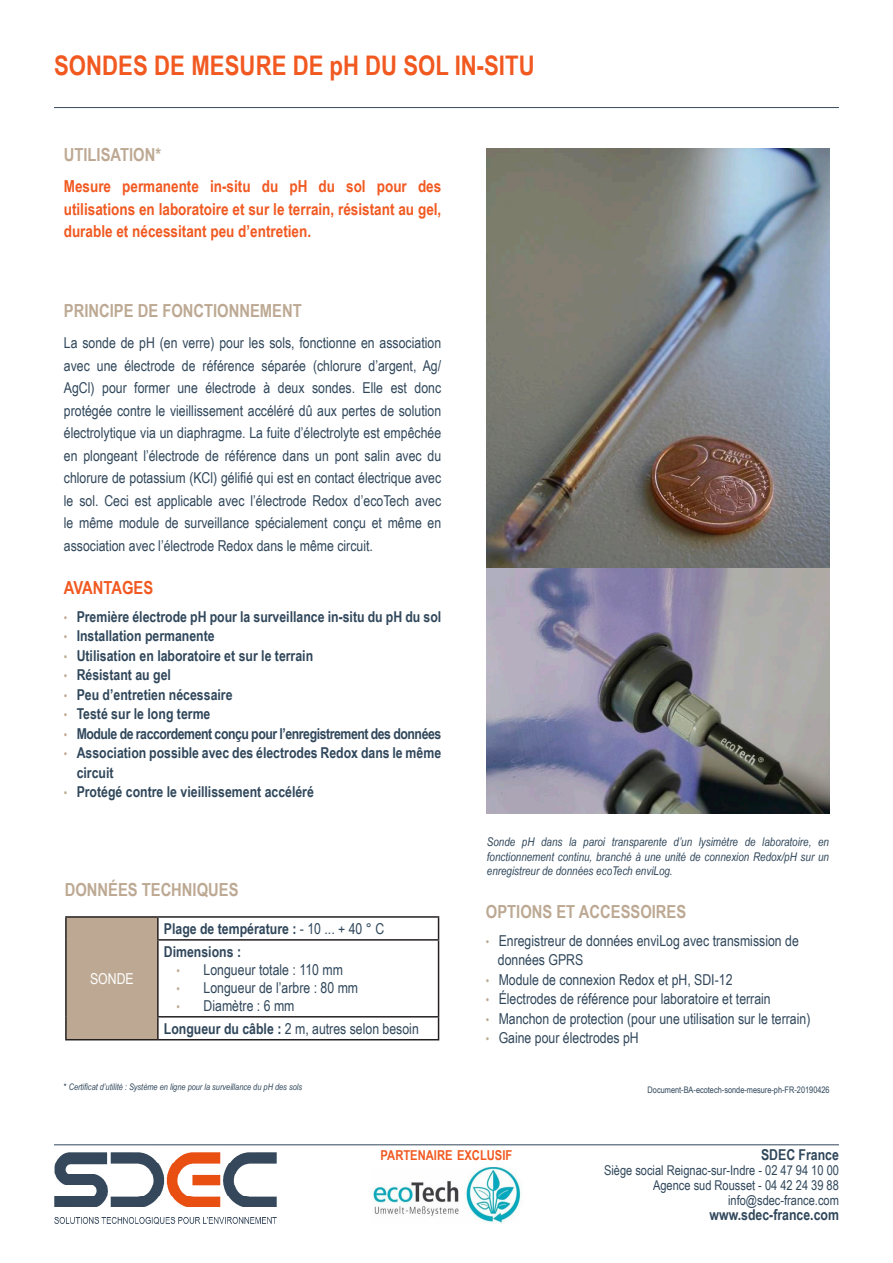
<style>
.page{position:relative;width:893px;height:1263px;background:#fff}
.page>*{position:absolute;margin:0;border:0;box-sizing:border-box;transform-origin:0 0}
.t1{font:700 27px "Arial Narrow";letter-spacing:.005em;color:#f15921}
.Sous-titre_marron{font:700 18px "Arial Narrow";color:#bda993}
.t2{font:700 18px "Arial Narrow";color:#f15921}
.Sous-titre_marron-2{font:700 16.5px/22.5px "Arial Narrow";color:#f15921;text-align:justify}
.Caracteristiques{font:15px/22.5px "Arial Narrow";color:#30475b;text-align:justify}
.Corps_tirets{font:700 15px "Arial Narrow";color:#30475b}
.Corps_tirets-2{font:700 15px "Arial Narrow";letter-spacing:-.03em;color:#30475b}
.Caracteristiques-2{font:700 15px "Arial Narrow";color:#30475b}
.Corps_tirets-3{font:15px "Arial Narrow";color:#fff}
.t3{font:700 13.65px "Arial Narrow";color:#f15921}
.t4{font:13.5px/15px "Arial Narrow";color:#30475b;text-align:right}
.t5{font:italic 12px/14.4px "Arial Narrow";color:#30475b;text-align:justify}
.Caracteristiques-3{font:italic 9px "Arial Narrow";color:#30475b}
.Caracteristiques-4{font:9px "Arial Narrow";color:#30475b}
.s1{font-weight:400;font-size:12px;color:#bda993}
.s2{font-weight:400}
.s3{font-size:12px;color:#bda993}
.s4{font-weight:700}
.s5{font-style:normal}
</style>
<div class="page">
<img style="left:54px;top:1145px;width:238px;height:80px">
<hr style="left:54px;top:1144px;width:785px;height:1px;background:#314759">
<hr style="left:54px;top:107px;width:785px;height:1px;background:#37495d">
<img style="left:370px;top:1167px;width:151px;height:57px">
<div style="left:66px;top:917px;width:92px;height:123px;background:#bda993"></div>
<hr style="left:65px;top:916px;width:93px;height:2px;background:#231f20">
<hr style="left:65px;top:918px;width:2px;height:22px;background:#231f20">
<hr style="left:158px;top:916px;width:281px;height:2px;background:#231f20">
<hr style="left:157px;top:918px;width:2px;height:21px;background:#231f20">
<svg style="left:438px;top:918px;width:1px;height:21px"></svg>
<hr style="left:65px;top:940px;width:2px;height:77px;background:#231f20">
<hr style="left:157px;top:939px;width:282px;height:2px;background:#231f20">
<hr style="left:157px;top:941px;width:2px;height:75px;background:#231f20">
<hr style="left:438px;top:941px;width:1px;height:75px;background:#231f20">
<hr style="left:65px;top:1017px;width:2px;height:22px;background:#231f20">
<hr style="left:157px;top:1016px;width:282px;height:1px;background:#231f20">
<hr style="left:157px;top:1017px;width:2px;height:22px;background:#231f20">
<svg style="left:438px;top:1017px;width:1px;height:22px"></svg>
<hr style="left:65px;top:1039px;width:93px;height:1px;background:#231f20">
<hr style="left:158px;top:1039px;width:281px;height:1px;background:#231f20">
<img style="left:486px;top:148px;width:343px;height:421px">
<img style="left:486px;top:569px;width:343px;height:244px">
<h1 class="t1" style="left:54px;top:45px;width:482px">SONDES DE MESURE DE pH DU SOL IN-SITU</h1>
<p class="Sous-titre_marron" style="left:64px;top:141px;width:99px">UTILISATION*</p>
<p class="Sous-titre_marron-2" style="left:64px;top:174px;width:379px">Mesure permanente in-situ du pH du sol pour des utilisations en laboratoire et sur le terrain, résistant au gel, durable et nécessitant peu d’entretien.</p>
<p class="Sous-titre_marron" style="left:64px;top:297px;width:239px">PRINCIPE DE FONCTIONNEMENT</p>
<p class="Caracteristiques" style="left:64px;top:331px;width:379px">La sonde de pH (en verre) pour les sols, fonctionne en association avec une électrode de référence séparée (chlorure d’argent, Ag/ AgCl) pour former une électrode à deux sondes. Elle est donc protégée contre le vieillissement accéléré dû aux pertes de solution électrolytique via un diaphragme. La fuite d’électrolyte est empêchée en plongeant l’électrode de référence dans un pont salin avec du chlorure de potassium (KCl) gélifié qui est en contact électrique avec le sol. Ceci est applicable avec l’électrode Redox d’ecoTech avec le même module de surveillance spécialement conçu et même en association avec l’électrode Redox dans le même circuit.</p>
<p class="t2" style="left:64px;top:574px;width:91px">AVANTAGES</p>
<p class="Corps_tirets" style="left:64px;top:605px;width:379px"><span class="s1">•</span> Première électrode pH pour la surveillance in-situ du pH du sol</p>
<p class="Corps_tirets" style="left:64px;top:624px;width:152px"><span class="s1">•</span> Installation permanente</p>
<p class="Corps_tirets" style="left:64px;top:644px;width:251px"><span class="s1">•</span> Utilisation en laboratoire et sur le terrain</p>
<p class="Corps_tirets" style="left:64px;top:663px;width:109px"><span class="s1">•</span> Résistant au gel</p>
<p class="Corps_tirets" style="left:64px;top:683px;width:170px"><span class="s1">•</span> Peu d’entretien nécessaire</p>
<p class="Corps_tirets" style="left:64px;top:702px;width:148px"><span class="s1">•</span> Testé sur le long terme</p>
<p class="Corps_tirets-2" style="left:64px;top:722px;width:379px"><span class="s1">•</span> Module de raccordement conçu pour l’enregistrement des données</p>
<p class="Corps_tirets" style="left:64px;top:741px;width:379px"><span class="s1">•</span> Association possible avec des électrodes Redox dans le même</p>
<p class="Caracteristiques-2" style="left:77px;top:761px;width:38px">circuit</p>
<p class="Corps_tirets" style="left:64px;top:780px;width:252px"><span class="s1">•</span> Protégé contre le vieillissement accéléré</p>
<p class="Sous-titre_marron" style="left:65px;top:876px;width:175px">DONNÉES TECHNIQUES</p>
<p class="Corps_tirets-3" style="left:90px;top:967px;width:45px">SONDE</p>
<p class="Corps_tirets" style="left:164px;top:917px;width:222px">Plage de température : <span class="s2">- 10 ... + 40 ° C</span></p>
<p class="Corps_tirets" style="left:164px;top:940px;width:79px">Dimensions :</p>
<p class="Caracteristiques" style="left:177px;top:958px;width:168px"><span class="s3">•</span> Longueur totale : 110 mm</p>
<p class="Caracteristiques" style="left:177px;top:976px;width:183px"><span class="s3">•</span> Longueur de l’arbre : 80 mm</p>
<p class="Caracteristiques" style="left:177px;top:994px;width:119px"><span class="s3">•</span> Diamètre : 6 mm</p>
<p class="Caracteristiques" style="left:164px;top:1017px;width:256px"><span class="s4">Longueur du câble :</span> 2 m, autres selon besoin</p>
<p class="Caracteristiques-3" style="left:64px;top:1081px;width:240px"><span class="s5">*</span> Certificat d’utilité : Système en ligne pour la surveillance du pH des sols</p>
<p class="t5" style="left:487px;top:834px;width:344px">Sonde pH dans la paroi transparente d’un lysimètre de laboratoire, en fonctionnement continu, branché à une unité de connexion Redox/pH sur un enregistreur de données ecoTech enviLog.</p>
<p class="Sous-titre_marron" style="left:486px;top:897px;width:202px">OPTIONS ET ACCESSOIRES</p>
<p class="Caracteristiques" style="left:486px;top:928px;width:314px"><span class="s3">•</span> Enregistreur de données enviLog avec transmission de</p>
<p class="Caracteristiques" style="left:498px;top:948px;width:87px">données GPRS</p>
<p class="Caracteristiques" style="left:486px;top:967px;width:248px"><span class="s3">•</span> Module de connexion Redox et pH, SDI-12</p>
<p class="Caracteristiques" style="left:486px;top:987px;width:286px"><span class="s3">•</span> Électrodes de référence pour laboratoire et terrain</p>
<p class="Caracteristiques" style="left:486px;top:1006px;width:326px"><span class="s3">•</span> Manchon de protection (pour une utilisation sur le terrain)</p>
<p class="Caracteristiques" style="left:486px;top:1026px;width:154px"><span class="s3">•</span> Gaine pour électrodes pH</p>
<p class="Caracteristiques-4" style="left:648px;top:1084px;width:184px">Document-BA-ecotech-sonde-mesure-ph-FR-20190426</p>
<p class="t3" style="left:381px;top:1145px;width:133px">PARTENAIRE EXCLUSIF</p>
<p class="Corps_tirets" style="left:761px;top:1144px;width:79px">SDEC France</p>
<p class="t4" style="left:604px;top:1163px;width:236px">Siège social Reignac-sur-Indre - 02 47 94 10 00<br>Agence sud Rousset - 04 42 24 39 88 info@sdec-france.com</p>
<p class="Corps_tirets" style="left:709px;top:1204px;width:131px">www.sdec-france.com</p>
</div>
